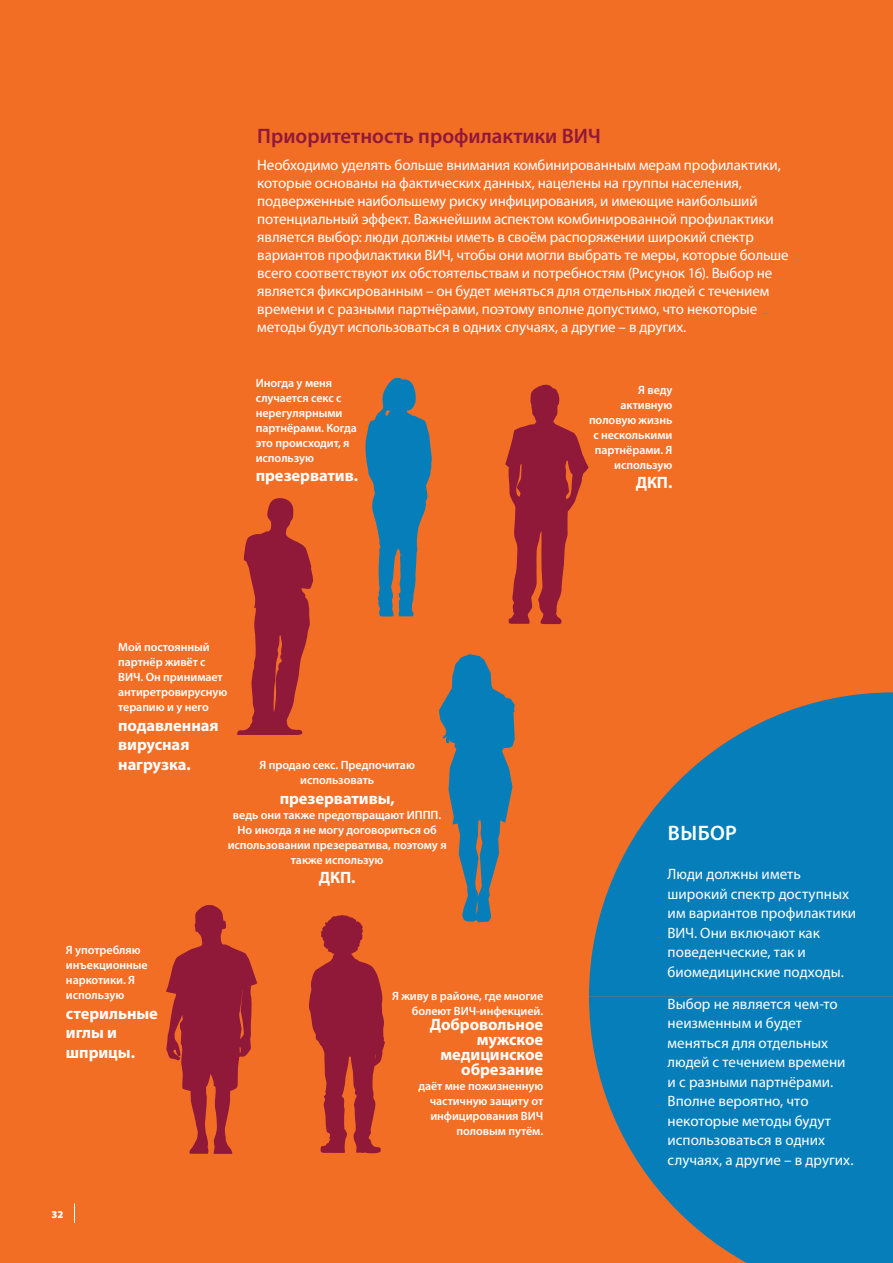
<style>
.page{position:relative;width:893px;height:1263px;background:#f36e25}
.page>*{position:absolute;margin:0;border:0;box-sizing:border-box;transform-origin:0 0}
.t1{font:600 21px "Myriad Pro";color:#901839}
.t2{font:600 21px "Myriad Pro";letter-spacing:.02em;color:#fff}
.t3{font:700 16.5px/19.5px "Myriad Pro";letter-spacing:-.005em;color:#fff}
.t4{font:15px/19.5px "Myriad Pro";letter-spacing:-.005em;color:#fff}
.t5{font:600 12px/15px "Myriad Pro";letter-spacing:-.005em;color:#fff}
.t6{font:900 10.5px "Myriad Pro";color:#fff}
</style>
<div class="page">
<svg style="left:589px;top:692px;width:304px;height:304px;fill:#067eba"></svg>
<svg style="left:589px;top:996px;width:304px;height:267px;fill:#067eba"></svg>
<svg style="left:309px;top:915px;width:76px;height:238px"></svg>
<svg style="left:365px;top:377px;width:67px;height:240px"></svg>
<svg style="left:505px;top:385px;width:84px;height:239px"></svg>
<svg style="left:237px;top:498px;width:76px;height:237px"></svg>
<svg style="left:166px;top:905px;width:91px;height:249px"></svg>
<svg style="left:439px;top:654px;width:76px;height:268px"></svg>
<svg style="left:74px;top:1203px;width:1px;height:20px"></svg>
<h1 class="t1" style="left:257px;top:123px;width:345px">Приоритетность профилактики ВИЧ</h1>
<p class="t4" style="left:257px;top:156px;width:533px;line-height:18px">Необходимо уделять больше внимания комбинированным мерам профилактики, которые основаны на фактических данных, нацелены на группы населения, подверженные наибольшему риску инфицирования, и имеющие наибольший потенциальный эффект. Важнейшим аспектом комбинированной профилактики является выбор: люди должны иметь в своём распоряжении широкий спектр вариантов профилактики ВИЧ, чтобы они могли выбрать те меры, которые больше всего соответствуют их обстоятельствам и потребностям (Рисунок 16). Выбор не является фиксированным – он будет меняться для отдельных людей с течением времени и с разными партнёрами, поэтому вполне допустимо, что некоторые методы будут использоваться в одних случаях, а другие – в других.</p>
<p class="t5" style="left:256px;top:375px;width:103px">Иногда у меня случается секс с нерегулярными партнёрами. Когда это происходит, я использую</p>
<p class="t3" style="left:256px;top:465px;width:104px">презерватив.</p>
<p class="t5" style="left:589px;top:382px;width:85px;text-align:right">Я веду активную половую жизнь с несколькими партнёрами. Я использую</p>
<p class="t3" style="left:636px;top:472px;width:38px">ДКП.</p>
<p class="t5" style="left:118px;top:639px;width:111px">Мой постоянный партнёр живёт с<br>ВИЧ. Он принимает антиретровирусную терапию и у него</p>
<p class="t3" style="left:118px;top:715px;width:102px">подавленная вирусная нагрузка.</p>
<p class="t5" style="left:259px;top:757px;width:157px;text-align:center">Я продаю секс. Предпочитаю использовать</p>
<p class="t3" style="left:280px;top:788px;width:117px">презервативы,</p>
<p class="t5" style="left:228px;top:807px;width:220px;text-align:center">ведь они также предотвращают ИППП.<br>Но иногда я не могу договориться об использовании презерватива, поэтому я также использую</p>
<p class="t3" style="left:319px;top:867px;width:38px">ДКП.</p>
<p class="t5" style="left:66px;top:942px;width:83px">Я употребляю инъекционные наркотики. Я использую</p>
<p class="t3" style="left:66px;top:1003px;width:94px">стерильные иглы и шприцы.</p>
<p class="t6" style="left:51px;top:1207px;width:14px">32</p>
<p class="t5" style="left:392px;top:988px;width:153px;text-align:right">Я живу в районе, где многие болеют ВИЧ-инфекцией.</p>
<p class="t3" style="left:430px;top:1016px;width:115px;line-height:15px;text-align:right">Добровольное мужское медицинское обрезание</p>
<p class="t5" style="left:418px;top:1078px;width:126px;text-align:right">даёт мне пожизненную частичную защиту от инфицирования ВИЧ половым путём.</p>
<h1 class="t2" style="left:668px;top:820px;width:71px">ВЫБОР</h1>
<p class="t4" style="left:668px;top:864px;width:190px">Люди должны иметь широкий спектр доступных им вариантов профилактики<br>ВИЧ. Они включают как поведенческие, так и биомедицинские подходы.</p>
<p class="t4" style="left:668px;top:994px;width:187px">Выбор не является чем-то неизменным и будет меняться для отдельных людей с течением времени и с разными партнёрами.<br>Вполне вероятно, что некоторые методы будут использоваться в одних случаях, а другие – в других.</p>
</div>
